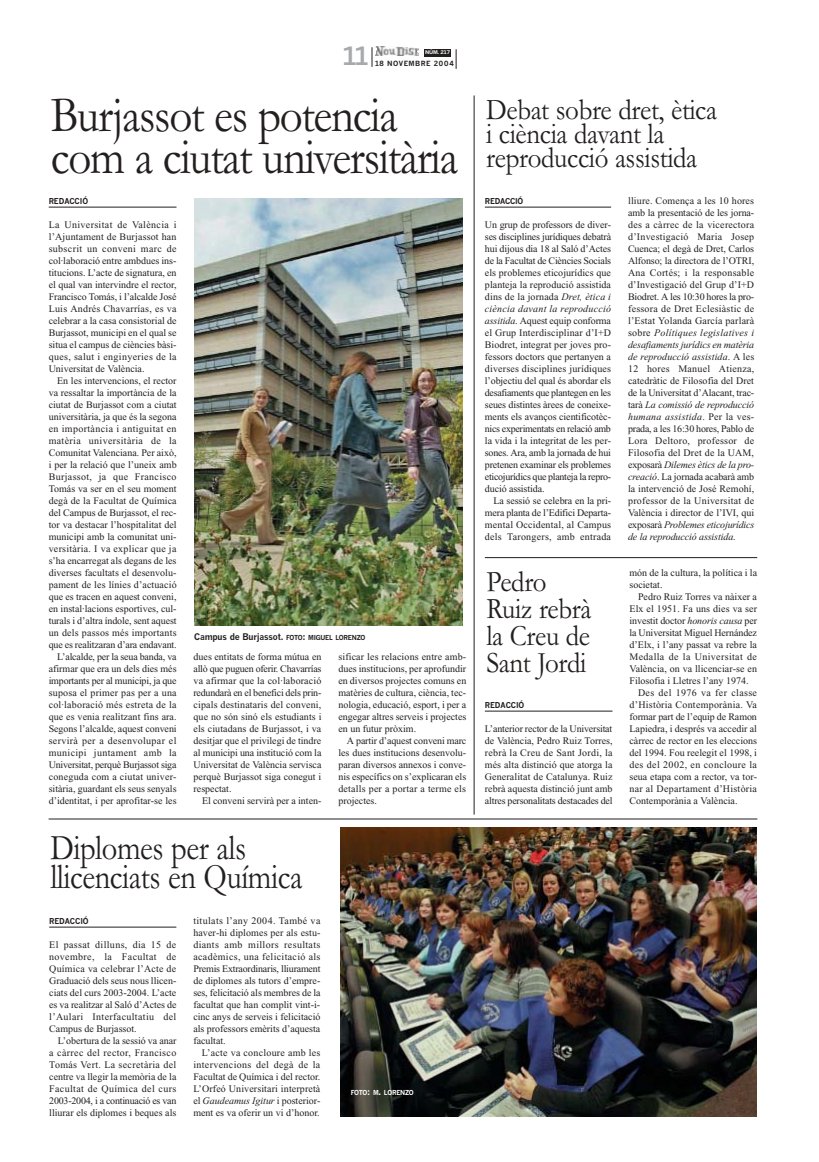
<style>
.page{position:relative;width:819px;height:1162px;background:#fff}
.page>*{position:absolute;margin:0;border:0;box-sizing:border-box;transform-origin:0 0}
.t1{font:51px/42px "Garamond";letter-spacing:-.03em;color:#231f1f;scale:.88 1}
.t2{font:36px/29px "Garamond";letter-spacing:-.015em;color:#231f1f;scale:.85 1}
.t3{font:30px/27px "Garamond";letter-spacing:-.015em;color:#231f1f;scale:.9 1}
.t4{font:700 24.8px "News Gothic";color:#a7a9ac}
.t5{font:10px/12px "Times New Roman";color:#231f1f;text-align:justify}
.t6{font:10px "Times New Roman";letter-spacing:.035em;color:#231f1f}
.t7{font:10px "Times New Roman";letter-spacing:.025em;color:#231f1f}
.t8{font:700 9px "News Gothic";letter-spacing:-.025em;color:#231f1f}
.t9{font:700 8px "News Gothic";letter-spacing:-.015em;color:#231f1f;scale:.96 1}
.t10{font:700 7px "News Gothic";letter-spacing:.06em;color:#231f1f}
.t11{font:700 6.8px "News Gothic";letter-spacing:-.04em;color:#fff}
.t12{font:700 5px "News Gothic";letter-spacing:-.06em;color:#fff;scale:1.1 1}
.s1{font-size:6.8px}
.s2{font-style:italic}
.s3{font-size:9px}
</style>
<div class="page">
<hr style="left:49px;top:207px;width:127px;height:1px;background:#231f1f">
<hr style="left:49px;top:927px;width:127px;height:1px;background:#231f1f">
<hr style="left:485px;top:711px;width:127px;height:1px;background:#231f1f">
<img style="left:194px;top:199px;width:268px;height:427px">
<img style="left:340px;top:828px;width:417px;height:289px">
<img style="left:375px;top:46px;width:44px;height:10px">
<div style="left:425px;top:49px;width:26px;height:7px;background:#231f1f"></div>
<svg style="left:372px;top:47px;width:1px;height:20px"></svg>
<svg style="left:456px;top:49px;width:1px;height:20px"></svg>
<hr style="left:485px;top:207px;width:126px;height:1px;background:#231f1f">
<hr style="left:49px;top:819px;width:708px;height:1px;background:#231f1f">
<hr style="left:474px;top:96px;width:1px;height:719px;background:#231f1f">
<hr style="left:485px;top:557px;width:272px;height:1px;background:#231f1f">
<h3 class="t4" style="left:342px;top:47px;width:29px">11</h3>
<p class="t12" style="left:425px;top:50px;width:24px">NÚM. 217</p>
<p class="t10" style="left:375px;top:60px;width:80px">18 NOVEMBRE 2004</p>
<h1 class="t1" style="left:51px;top:100px;width:464px">Burjassot es potencia com a ciutat universitària</h1>
<p class="t9" style="left:49px;top:198px;width:43px">REDACCIÓ</p>
<p class="t5" style="left:49px;top:220px;width:129px">La Universitat de València i l’Ajuntament de Burjassot han subscrit un conveni marc de col·laboració entre ambdues ins&shy;titucions. L’acte de signatura, en el qual van intervindre el rector, Francisco Tomás, i l’alcalde José Luis Andrés Chavarrías, es va celebrar a la casa consistorial de Burjassot, municipi en el qual se situa el campus de ciències bàsi&shy;ques, salut i enginyeries de la Universitat de València.</p>
<p class="t5" style="left:49px;top:376px;width:130px;text-align:right">En les intervencions, el rector va ressaltar la importància de la ciutat de Burjassot com a ciutat universitària, ja que és la segona en importància i antiguitat en matèria universitària de la<br>Comunitat Valenciana. Per això, i per la relació que l’uneix amb<br>Burjassot, ja que Francisco<br>Tomás va ser en el seu moment degà de la Facultat de Química del Campus de Burjassot, el rec&shy;tor va destacar l’hospitalitat del municipi amb la comunitat uni&shy;versitària. I va explicar que ja s’ha encarregat als degans de les diverses facultats el desenvolu&shy;pament de les línies d’actuació que es tracen en aquest conveni, en instal·lacions esportives, cul&shy;turals i d’altra índole, sent aquest un dels passos més importants que es realitzaran d’ara endavant.<br>L’alcalde, per la seua banda, va afirmar que era un dels dies més importants per al municipi, ja que suposa el primer pas per a una col·laboració més estreta de la que es venia realitzant fins ara.<br>Segons l’alcalde, aquest conveni servirà per a desenvolupar el municipi juntament amb la<br>Universitat, perquè Burjassot siga coneguda com a ciutat univer&shy;sitària, guardant els seus senyals d’identitat, i per aprofitar-se les</p>
<p class="t8" style="left:194px;top:633px;width:173px">Campus de Burjassot. <span class="s1">FOTO</span>: <span class="s1">MIGUEL LORENZO</span></p>
<p class="t5" style="left:194px;top:652px;width:129px">dues entitats de forma mútua en allò que puguen oferir. Chavarrías va afirmar que la col·laboració redundarà en el benefici dels prin&shy;cipals destinataris del conveni, que no són sinó els estudiants i els ciutadans de Burjassot, i va desitjar que el privilegi de tindre al municipi una institució com la Universitat de València servisca perquè Burjassot siga conegut i respectat.</p>
<p class="t5" style="left:202px;top:796px;width:121px">El conveni servirà per a inten-</p>
<p class="t5" style="left:338px;top:652px;width:129px">sificar les relacions entre amb&shy;dues institucions, per aprofundir en diversos projectes comuns en matèries de cultura, ciència, tec&shy;nologia, educació, esport, i per a engegar altres serveis i projectes en un futur pròxim.</p>
<p class="t5" style="left:338px;top:736px;width:129px;text-indent:9px">A partir d’aquest conveni marc les dues institucions desenvolu&shy;paran diversos annexos i conve&shy;nis específics on s’explicaran els detalls per a portar a terme els projectes.</p>
<h2 class="t2" style="left:50px;top:837px;width:298px">Diplomes per als llicenciats en Química</h2>
<p class="t9" style="left:49px;top:918px;width:43px">REDACCIÓ</p>
<p class="t5" style="left:49px;top:940px;width:129px">El passat dilluns, dia 15 de novembre, la Facultat de Química va celebrar l’Acte de Graduació dels seus nous llicen&shy;ciats del curs 2003-2004. L’acte es va realitzar al Saló d’Actes de l’Aulari Interfacultatiu del Campus de Burjassot.</p>
<p class="t5" style="left:49px;top:1036px;width:129px;text-indent:8px">L’obertura de la sessió va anar a càrrec del rector, Francisco Tomás Vert. La secretària del centre va llegir la memòria de la Facultat de Química del curs 2003-2004, i a continuació es van lliurar els diplomes i beques als</p>
<p class="t5" style="left:193px;top:916px;width:129px">titulats l’any 2004. També va haver-hi diplomes per als estu&shy;diants amb millors resultats acadèmics, una felicitació als Premis Extraordinaris, lliurament de diplomes als tutors d’empre&shy;ses, felicitació als membres de la facultat que han complit vint-i&shy;cinc anys de serveis i felicitació als professors emèrits d’aquesta facultat.</p>
<p class="t5" style="left:193px;top:1048px;width:129px;text-indent:9px">L’acte va concloure amb les intervencions del degà de la Facultat de Química i del rector.<br>L’Orfeó Universitari interpretà el <span class="s2">Gaudeamus Igitur</span> i posterior&shy;ment es va oferir un vi d’honor.</p>
<p class="t11" style="left:351px;top:1090px;width:65px">FOTO<span class="s3">:</span> M<span class="s3">.</span> LORENZO</p>
<h3 class="t3" style="left:486px;top:101px;width:258px;line-height:24px">Debat sobre dret, ètica i ciència davant la reproducció assistida</h3>
<p class="t9" style="left:485px;top:198px;width:42px">REDACCIÓ</p>
<p class="t5" style="left:485px;top:220px;width:128px">Un grup de professors de diver&shy;ses disciplines jurídiques debatrà hui dijous dia 18 al Saló d’Actes de la Facultat de Ciències Socials els problemes eticojurídics que planteja la reprodució assistida dins de la jornada <span class="s2">Dret, ètica i ciència davant la reproducció assitida</span>. Aquest equip conforma el Grup Interdisciplinar d’I+D Biodret, integrat per joves pro&shy;fessors doctors que pertanyen a diverses disciplines jurídiques l’objectiu del qual és abordar els desafiaments que plantegen en les seues distintes àrees de coneixe&shy;ments els avanços cientificotèc&shy;nics experimentats en relació amb la vida i la integritat de les per&shy;sones. Ara, amb la jornada de hui pretenen examinar els problemes eticojurídics que planteja la repro&shy;dució assistida.</p>
<p class="t5" style="left:485px;top:496px;width:128px;text-indent:8px">La sessió se celebra en la pri&shy;mera planta de l’Edifici Departa&shy;mental Occidental, al Campus dels Tarongers, amb entrada</p>
<h3 class="t3" style="left:486px;top:572px;width:118px">Pedro<br>Ruiz rebrà la Creu de<br>Sant Jordi</h3>
<p class="t9" style="left:485px;top:702px;width:43px">REDACCIÓ</p>
<p class="t5" style="left:485px;top:724px;width:129px">L’anterior rector de la Universitat de València, Pedro Ruiz Torres, rebrà la Creu de Sant Jordi, la més alta distinció que atorga la Generalitat de Catalunya. Ruiz rebrà aquesta distinció junt amb altres personalitats destacades del</p>
<p class="t5" style="left:628px;top:196px;width:128px">lliure. Comença a les 10 hores amb la presentació de les jorna&shy;des a càrrec de la vicerectora d’Investigació Maria Josep Cuenca; el degà de Dret, Carlos Alfonso; la directora de l’OTRI, Ana Cortés; i la responsable d’Investigació del Grup d’I+D Biodret. A les 10:30 hores la pro&shy;fessora de Dret Eclesiàstic de l’Estat Yolanda García parlarà sobre <span class="s2">Polítiques legislatives i desafiaments jurídics en matèria de reproducció assistida</span>. A les 12 hores Manuel Atienza, catedràtic de Filosofia del Dret de la Universitat d’Alacant, trac&shy;tarà <span class="s2">La comissió de reproducció humana assistida</span>. Per la ves&shy;prada, a les 16:30 hores, Pablo de Lora Deltoro, professor de Filosofia del Dret de la UAM, exposarà <span class="s2">Dilemes ètics de la pro&shy;creació</span>. La jornada acabarà amb la intervenció de José Remohí, professor de la Universitat de València i director de l’IVI, qui exposarà <span class="s2">Problemes eticojurídics de la reproducció assistida</span>.</p>
<p class="t5" style="left:630px;top:568px;width:129px">món de la cultura, la política i la societat.</p>
<p class="t5" style="left:638px;top:592px;width:121px">Pedro Ruiz Torres va nàixer a</p>
<p class="t5" style="left:630px;top:604px;width:129px">Elx el 1951. Fa uns dies va ser</p>
<p class="t5" style="left:630px;top:616px;width:129px">investit doctor <span class="s2">honoris causa</span> per</p>
<p class="t5" style="left:630px;top:628px;width:129px">la Universitat Miguel Hernández</p>
<p class="t5" style="left:630px;top:640px;width:129px">d’Elx, i l’any passat va rebre la</p>
<p class="t6" style="left:630px;top:653px;width:129px">Medalla de la Universitat de</p>
<p class="t5" style="left:630px;top:664px;width:129px">València, on va llicenciar-se en</p>
<p class="t5" style="left:630px;top:676px;width:121px">Filosofia i Lletres l’any 1974.</p>
<p class="t6" style="left:638px;top:689px;width:121px">Des del 1976 va fer classe</p>
<p class="t7" style="left:630px;top:701px;width:129px">d’Història Contemporània. Va</p>
<p class="t5" style="left:630px;top:712px;width:129px">formar part de l’equip de Ramon</p>
<p class="t5" style="left:630px;top:724px;width:129px">Lapiedra, i després va accedir al</p>
<p class="t5" style="left:630px;top:736px;width:129px">càrrec de rector en les eleccions</p>
<p class="t5" style="left:630px;top:748px;width:129px">del 1994. Fou reelegit el 1998, i</p>
<p class="t6" style="left:630px;top:761px;width:129px">des del 2002, en concloure la</p>
<p class="t5" style="left:630px;top:772px;width:129px">seua etapa com a rector, va tor-</p>
<p class="t7" style="left:630px;top:785px;width:129px">nar al Departament d’Història</p>
<p class="t5" style="left:630px;top:796px;width:110px">Contemporània a València.</p>
</div>
